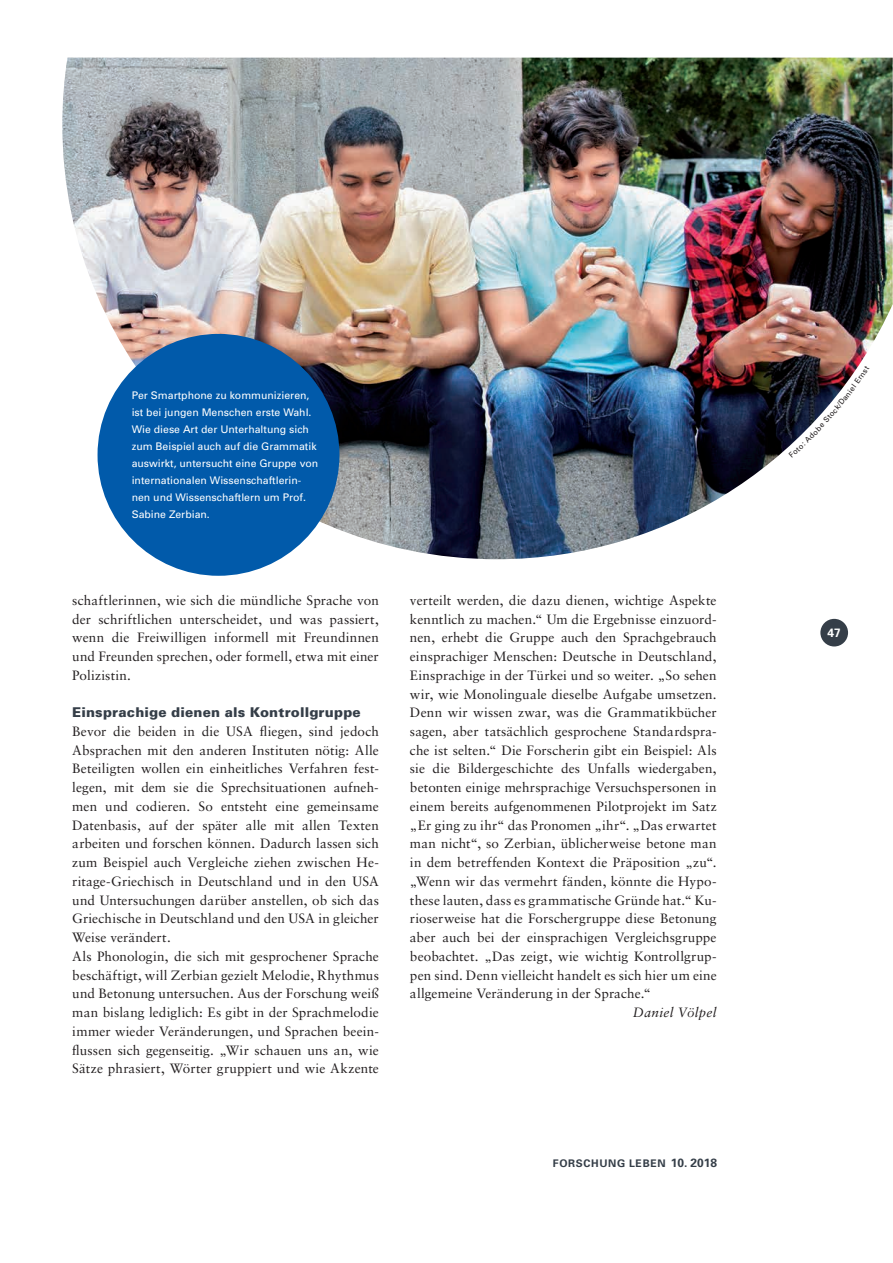
<style>
.page{position:relative;width:893px;height:1263px;background:#fff}
.page>*{position:absolute;margin:0;border:0;box-sizing:border-box;transform-origin:0 0}
.t1{font:13.5px/18.8px "Sabon LT Std";letter-spacing:.005em;color:#231f20;text-align:justify}
.t2{font:900 13.5px "Univers";letter-spacing:.015em;color:#353e48}
.t3{font:italic 13.5px "Sabon LT Std";letter-spacing:.025em;color:#231f20}
.t4{font:700 12.15px "Univers";color:#fff}
.t5{font:10.5px/17px "Univers";color:#fff}
.t6{font:700 10.5px "Univers";letter-spacing:.06em;color:#353e48}
.s1{font-size:12px}
</style>
<div class="page">
<div style="left:820px;top:619px;width:28px;height:27px;background:#353e48;border-radius:50%"></div>
<img style="left:62px;top:58px;width:831px;height:501px">
<div style="left:98px;top:334px;width:241px;height:242px;background:#015aaa;border-radius:50%"></div>
<img style="left:788px;top:366px;width:81px;height:92px">
<p class="t5" style="left:132px;top:388px;width:188px">Per Smartphone zu kommunizieren, ist bei jungen Menschen erste Wahl.<br>Wie diese Art der Unterhaltung sich zum Beispiel auch auf die Grammatik auswirkt, untersucht eine Gruppe von internationalen Wissenschaftlerin&shy;nen und Wissenschaftlern um Prof.<br>Sabine Zerbian.</p>
<p class="t1" style="left:72px;top:592px;width:308px">schaftlerinnen, wie sich die mündliche Sprache von der schriftlichen unterscheidet, und was passiert, wenn die Freiwilligen informell mit Freundinnen und Freunden sprechen, oder formell, etwa mit einer Polizistin.</p>
<p class="t2" style="left:72px;top:707px;width:290px">Einsprachige dienen als Kontrollgruppe</p>
<p class="t1" style="left:72px;top:723px;width:308px;text-align:left">Bevor die beiden in die USA fliegen, sind jedoch Absprachen mit den anderen Instituten nötig: Alle Beteiligten wollen ein einheitliches Verfahren fest&shy;legen, mit dem sie die Sprechsituationen aufneh&shy;men und codieren. So entsteht eine gemeinsame Datenbasis, auf der später alle mit allen Texten arbeiten und forschen können. Dadurch lassen sich zum Beispiel auch Vergleiche ziehen zwischen He&shy;ritage-Griechisch in Deutschland und in den USA und Untersuchungen darüber anstellen, ob sich das Griechische in Deutschland und den USA in gleicher Weise verändert.<br>Als Phonologin, die sich mit gesprochener Sprache beschäftigt, will Zerbian gezielt Melodie, Rhythmus und Betonung untersuchen. Aus der Forschung weiß man bislang lediglich: Es gibt in der Sprachmelodie immer wieder Veränderungen, und Sprachen beein&shy;flussen sich gegenseitig. „Wir schauen uns an, wie Sätze phrasiert, Wörter gruppiert und wie Akzente</p>
<p class="t1" style="left:410px;top:592px;width:308px">verteilt werden, die dazu dienen, wichtige Aspekte kenntlich zu machen.“ Um die Ergebnisse einzuord&shy;nen, erhebt die Gruppe auch den Sprachgebrauch einsprachiger Menschen: Deutsche in Deutschland, Einsprachige in der Türkei und so weiter. „So sehen wir, wie Monolinguale dieselbe Aufgabe umsetzen.<br>Denn wir wissen zwar, was die Grammatikbücher sagen, aber tatsächlich gesprochene Standardspra&shy;che ist selten.“ Die Forscherin gibt ein Beispiel: Als sie die Bildergeschichte des Unfalls wiedergaben, betonten einige mehrsprachige Versuchspersonen in einem bereits aufgenommenen Pilotprojekt im Satz „Er ging zu ihr“ das Pronomen „ihr“. „Das erwartet man nicht“, so Zerbian, üblicherweise betone man in dem betreffenden Kontext die Präposition „zu“. „Wenn wir das vermehrt fänden, könnte die Hypo&shy;these lauten, dass es grammatische Gründe hat.“ Ku&shy;rioserweise hat die Forschergruppe diese Betonung aber auch bei der einsprachigen Vergleichsgruppe beobachtet. „Das zeigt, wie wichtig Kontrollgrup&shy;pen sind. Denn vielleicht handelt es sich hier um eine allgemeine Veränderung in der Sprache.“</p>
<p class="t3" style="left:633px;top:1005px;width:85px">Daniel Völpel</p>
<p class="t6" style="left:553px;top:1159px;width:166px">FORSCHUNG LEBEN <span class="s1">10. 2018</span></p>
<p class="t4" style="left:827px;top:628px;width:15px">47</p>
</div>
